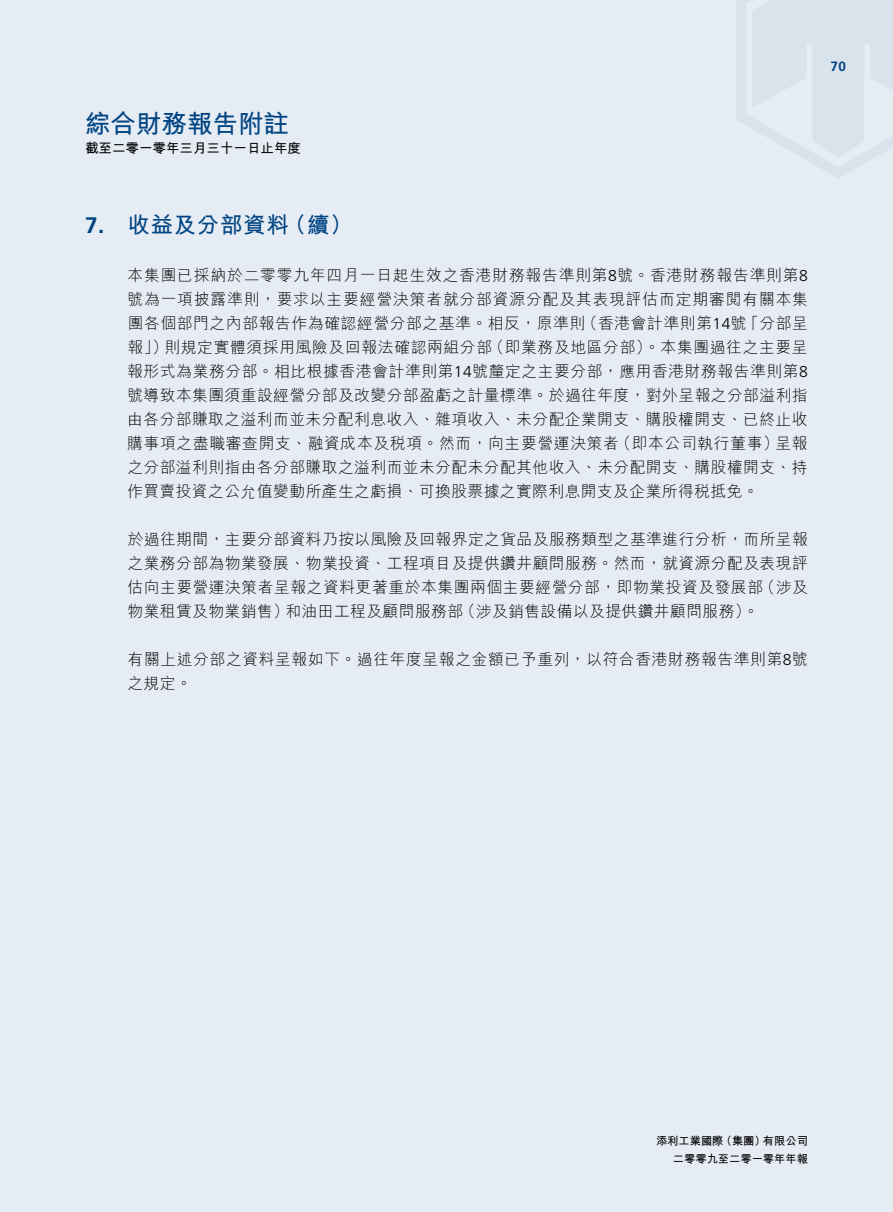
<style>
.page{position:relative;width:893px;height:1212px;background:#e6ecf3}
.page>*{position:absolute;margin:0;border:0;box-sizing:border-box;transform-origin:0 0}
.t1{font:700 25.5px "M Hei HK";color:#004483}
.t2{font:700 22.5px "M Hei HK";letter-spacing:.03em;color:#004483}
.t3{font:700 22.5px "Frutiger LT Std";color:#004483}
.t4{font:300 15.75px/24px "M Hei HK";letter-spacing:.035em;color:#000}
.t5{font:300 15.75px/24px "M Hei HK";letter-spacing:.055em;color:#000;text-align:right}
.t6{font:700 13.5px "M Hei HK";color:#000}
.t7{font:700 13.5px "Frutiger LT Std";color:#004483}
.t8{font:700 11.25px/17.2px "M Hei HK";color:#000}
.s1{font-family:"Frutiger LT Std"}
</style>
<div class="page">
<svg style="left:736px;top:0;width:157px;height:178px"></svg>
<h1 class="t1" style="left:85px;top:105px;width:205px">綜合財務報告附註</h1>
<p class="t6" style="left:85px;top:138px;width:217px">截至二零一零年三月三十一日止年度</p>
<h2 class="t3" style="left:85px;top:212px;width:21px">7.</h2>
<h2 class="t2" style="left:128px;top:208px;width:163px">收益及分部資料</h2>
<h2 class="t2" style="left:284px;top:208px;width:70px">（續(</h2>
<p class="t5" style="left:127px;top:262px;width:682px">本集團已採納於二零零九年四月一日起生效之香港財務報告準則第 號<span class="s1">8</span> 。香港財務報告準則第<span class="s1">8</span>號為一項披露準則，要求以主要經營決策者就分部資源分配及其表現評估而定期審閱有關本集「分部呈</p>
<p class="t4" style="left:582px;top:310px;width:166px">（香港會計準則第<span class="s1">14</span>號</p>
<p class="t4" style="left:489px;top:310px;width:321px;text-indent:-361px">團各個部門之內部報告作為確認經營分部之基準。相反，原準則<br>（即業務及地區分部）。本集團過往之主要呈</p>
<p class="t4" style="left:127px;top:334px;width:42px">報」）</p>
<p class="t4" style="left:127px;top:358px;width:682px">報形式為業務分部。相比根據香港會計準則第<span class="s1">14</span>號釐定之主要分部，應用香港財務報告準則第<span class="s1">8</span></p>
<p class="t4" style="left:127px;top:382px;width:682px">號導致本集團須重設經營分部及改變分部盈虧之計量標準。於過往年度，對外呈報之分部溢利指</p>
<p class="t4" style="left:127px;top:406px;width:682px">由各分部賺取之溢利而並未分配利息收入、雜項收入、未分配企業開支、購股權開支、已終止收</p>
<p class="t4" style="left:775px;top:430px;width:34px">呈報</p>
<p class="t4" style="left:164px;top:334px;width:329px">則規定實體須採用風險及回報法確認兩組分部</p>
<p class="t4" style="left:615px;top:430px;width:165px">（即本公司執行董事）</p>
<p class="t4" style="left:127px;top:430px;width:682px">購事項之盡職審查開支、融資成本及稅項。然而，向主要營運決策者<br>之分部溢利則指由各分部賺取之溢利而並未分配未分配其他收入、未分配開支、購股權開支、持作買賣投資之公允值變動所產生之虧損、可換股票據之實際利息開支及企業所得稅抵免。</p>
<p class="t4" style="left:128px;top:526px;width:682px;text-align:right">於過往期間，主要分部資料乃按以風險及回報界定之貨品及服務類型之基準進行分析，而所呈報之業務分部為物業發展、物業投資、工程項目及提供鑽井顧問服務。然而，就資源分配及表現評（涉及</p>
<p class="t4" style="left:127px;top:574px;width:637px;text-align:right">估向主要營運決策者呈報之資料更著重於本集團兩個主要經營分部，即物業投資及發展部（涉及銷售設備以及提供鑽井顧問服務。(</p>
<p class="t4" style="left:127px;top:598px;width:163px">物業租賃及物業銷售）</p>
<p class="t4" style="left:127px;top:646px;width:682px">有關上述分部之資料呈報如下。過往年度呈報之金額已予重列，以符合香港財務報告準則第 號<span class="s1">8</span>之規定。</p>
<p class="t4" style="left:285px;top:598px;width:179px">和油田工程及顧問服務部</p>
<p class="t7" style="left:831px;top:58px;width:17px">70</p>
<p class="t8" style="left:721px;top:1132px;width:46px">（集團）</p>
<p class="t8" style="left:763px;top:1132px;width:46px">有限公司</p>
<p class="t8" style="left:673px;top:1132px;width:136px;text-indent:-17px">添利工業國際<br>二零零九至二零一零年年報</p>
</div>
